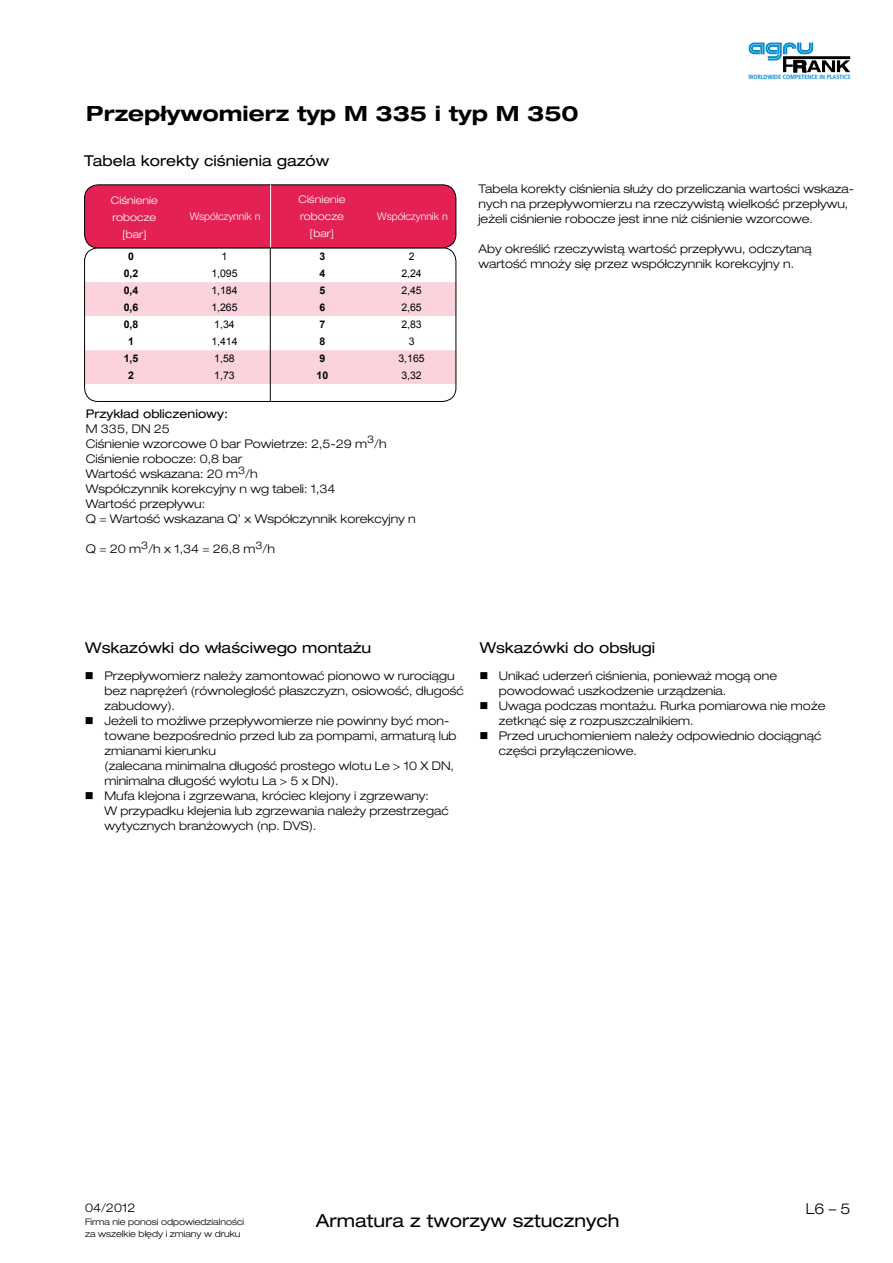
<style>
.page{position:relative;width:893px;height:1263px;background:#fff}
.page>*{position:absolute;margin:0;border:0;box-sizing:border-box;transform-origin:0 0}
.t1{font:700 expanded 21px "Helvetica Neue LT Pro";color:#000}
.t2{font:expanded 18px "Helvetica Neue LT Pro";color:#000}
.t3{font:expanded 15px "Helvetica Neue LT Pro";color:#000}
.t4{font:300 expanded 15px "Helvetica Neue LT Pro";color:#000}
.t5{font:300 expanded 12px/15px "Helvetica Neue LT Pro";color:#000}
.t6{font:expanded 12px "Helvetica Neue LT Pro";color:#000}
.t7{font:10.5px "Arial";color:#000}
.t8{font:300 expanded 10.5px/17px "Helvetica Neue LT Pro";color:#fff;text-align:center}
.t9{font:700 10.5px "Arial";color:#000}
.t10{font:300 10.5px "Helvetica Neue LT Pro";color:#fff}
.t11{font:300 expanded 9px/12px "Helvetica Neue LT Pro";color:#000}
.t12{font:700 condensed 6.15px "Frutiger LT Std";color:#008bd0}
</style>
<div class="page">
<svg style="left:749px;top:43px;width:101px;height:29px"></svg>
<div style="left:85px;top:282px;width:371px;height:34px;background:#fad3dd"></div>
<div style="left:85px;top:350px;width:371px;height:34px;background:#fad3dd"></div>
<div style="left:84px;top:247px;width:372px;height:155px;border:1px solid #000;border-radius:14px"></div>
<div style="left:85px;top:185px;width:371px;height:63px;background:#e42153;border-radius:14px"></div>
<div style="left:84px;top:184px;width:372px;height:64px;border:1px solid #000;border-radius:14px"></div>
<hr style="left:270px;top:185px;width:1px;height:62px;background:#fff">
<hr style="left:270px;top:248px;width:1px;height:153px;background:#000">
<h1 class="t1" style="left:86px;top:100px;width:494px">Przepływomierz typ M 335 i typ M 350</h1>
<p class="t12" style="left:748px;top:73px;width:104px">WORLDWIDE COMPETENCE IN PLASTICS</p>
<p class="t3" style="left:84px;top:151px;width:247px">Tabela korekty ciśnienia gazów</p>
<p class="t8" style="left:111px;top:191px;width:49px">Ciśnienie robocze [bar]</p>
<p class="t8" style="left:298px;top:191px;width:49px">Ciśnienie robocze [bar]</p>
<p class="t10" style="left:190px;top:210px;width:72px">Współczynnik n</p>
<p class="t10" style="left:377px;top:210px;width:72px">Współczynnik n</p>
<p class="t9" style="left:128px;top:250px;width:7px">0</p>
<p class="t7" style="left:222px;top:250px;width:7px">1</p>
<p class="t9" style="left:319px;top:250px;width:7px">3</p>
<p class="t7" style="left:409px;top:250px;width:7px">2</p>
<p class="t9" style="left:124px;top:267px;width:16px">0,2</p>
<p class="t7" style="left:211px;top:267px;width:28px">1,095</p>
<p class="t9" style="left:319px;top:267px;width:7px">4</p>
<p class="t7" style="left:401px;top:267px;width:22px">2,24</p>
<p class="t9" style="left:124px;top:284px;width:16px">0,4</p>
<p class="t7" style="left:211px;top:284px;width:28px">1,184</p>
<p class="t9" style="left:319px;top:284px;width:7px">5</p>
<p class="t7" style="left:401px;top:284px;width:22px">2,45</p>
<p class="t9" style="left:124px;top:301px;width:16px">0,6</p>
<p class="t7" style="left:211px;top:301px;width:28px">1,265</p>
<p class="t9" style="left:319px;top:301px;width:7px">6</p>
<p class="t7" style="left:401px;top:301px;width:22px">2,65</p>
<p class="t9" style="left:124px;top:318px;width:16px">0,8</p>
<p class="t7" style="left:214px;top:318px;width:22px">1,34</p>
<p class="t9" style="left:319px;top:318px;width:7px">7</p>
<p class="t7" style="left:401px;top:318px;width:22px">2,83</p>
<p class="t9" style="left:128px;top:335px;width:7px">1</p>
<p class="t7" style="left:211px;top:335px;width:28px">1,414</p>
<p class="t9" style="left:319px;top:335px;width:7px">8</p>
<p class="t7" style="left:409px;top:335px;width:7px">3</p>
<p class="t9" style="left:124px;top:351px;width:16px">1,5</p>
<p class="t7" style="left:214px;top:352px;width:22px">1,58</p>
<p class="t9" style="left:319px;top:351px;width:7px">9</p>
<p class="t7" style="left:398px;top:352px;width:28px">3,165</p>
<p class="t9" style="left:128px;top:368px;width:7px">2</p>
<p class="t7" style="left:214px;top:368px;width:22px">1,73</p>
<p class="t9" style="left:316px;top:368px;width:13px">10</p>
<p class="t7" style="left:401px;top:368px;width:22px">3,32</p>
<p class="t6" style="left:86px;top:406px;width:144px">Przykład obliczeniowy:</p>
<p class="t5" style="left:86px;top:421px;width:331px">M 335, DN 25<br>Ciśnienie wzorcowe 0 bar Powietrze: 2,5-29 m<sup>3</sup>/h<br>Ciśnienie robocze: 0,8 bar<br>Wartość wskazana: 20 m<sup>3</sup>/h<br>Współczynnik korekcyjny n wg tabeli: 1,34<br>Wartość przepływu:<br>Q = Wartość wskazana Q’ x Współczynnik korekcyjny n</p>
<p class="t5" style="left:86px;top:541px;width:191px">Q = 20 m<sup>3</sup>/h x 1,34 = 26,8 m<sup>3</sup>/h</p>
<p class="t5" style="left:478px;top:181px;width:377px">Tabela korekty ciśnienia służy do przeliczania wartości wskaza&shy;nych na przepływomierzu na rzeczywistą wielkość przepływu, jeżeli ciśnienie robocze jest inne niż ciśnienie wzorcowe.</p>
<p class="t5" style="left:478px;top:241px;width:335px">Aby określić rzeczywistą wartość przepływu, odczytaną wartość mnoży się przez współczynnik korekcyjny n.</p>
<p class="t3" style="left:85px;top:639px;width:288px">Wskazówki do właściwego montażu</p>
<p class="t5" style="left:104px;top:668px;width:361px">Przepływomierz należy zamontować pionowo w rurociągu bez naprężeń (równoległość płaszczyzn, osiowość, długość zabudowy).<br>Jeżeli to możliwe przepływomierze nie powinny być mon&shy;towane bezpośrednio przed lub za pompami, armaturą lub zmianami kierunku<br>(zalecana minimalna długość prostego wlotu Le &gt; 10 X DN, minimalna długość wylotu La &gt; 5 x DN).<br>Mufa klejona i zgrzewana, króciec klejony i zgrzewany:<br>W przypadku klejenia lub zgrzewania należy przestrzegać wytycznych branżowych (np. DVS).</p>
<p class="t3" style="left:480px;top:639px;width:177px">Wskazówki do obsługi</p>
<p class="t5" style="left:499px;top:668px;width:328px">Unikać uderzeń ciśnienia, ponieważ mogą one powodować uszkodzenie urządzenia.<br>Uwaga podczas montażu. Rurka pomiarowa nie może zetknąć się z rozpuszczalnikiem.<br>Przed uruchomieniem należy odpowiednio dociągnąć części przyłączeniowe.</p>
<p class="t5" style="left:85px;top:1200px;width:52px">04/2012</p>
<p class="t11" style="left:85px;top:1215px;width:161px">Firma nie ponosi odpowiedzialności za wszelkie błędy i zmiany w druku</p>
<h2 class="t2" style="left:316px;top:1209px;width:305px">Armatura z tworzyw sztucznych</h2>
<p class="t4" style="left:806px;top:1199px;width:46px">L6 – 5</p>
</div>
